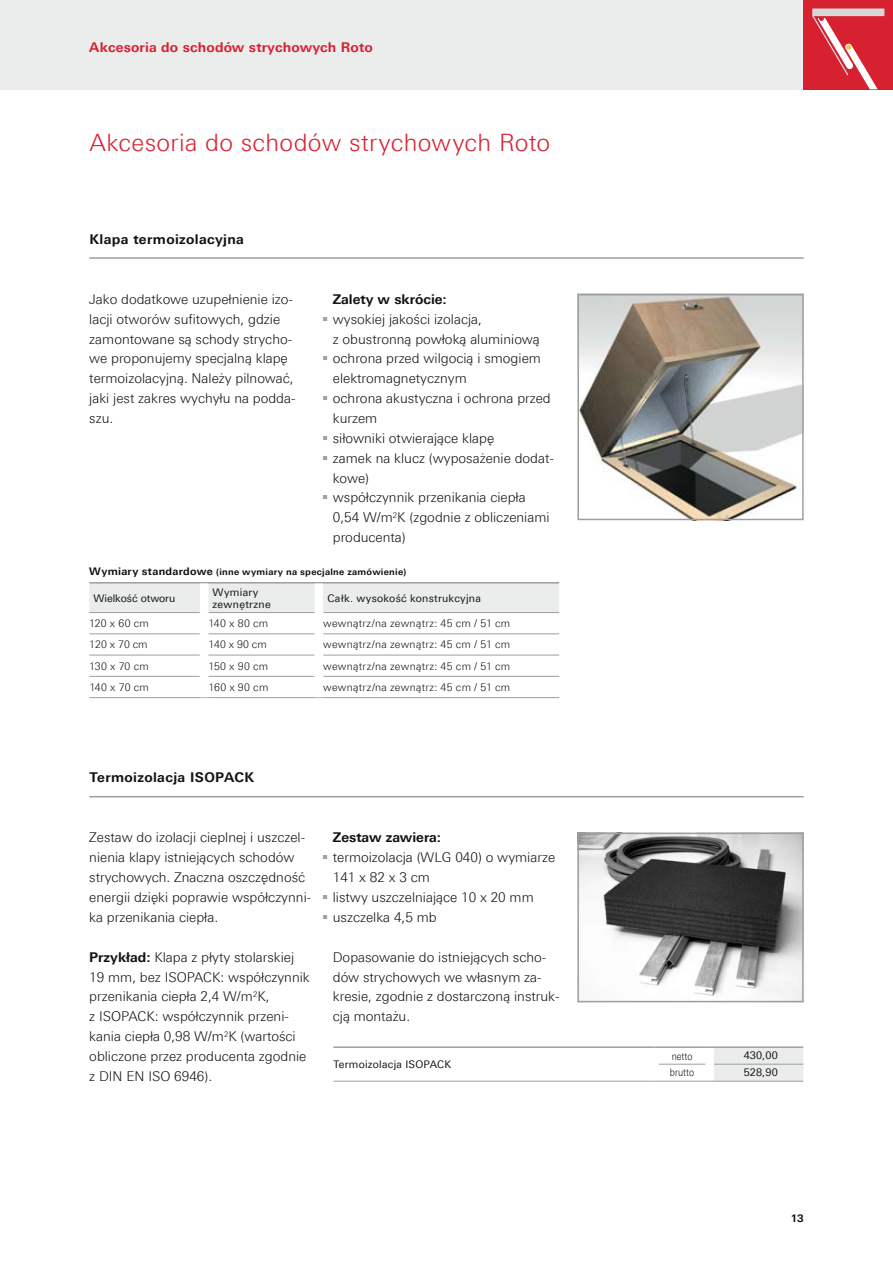
<style>
.page{position:relative;width:893px;height:1263px;background:#fff}
.page>*{position:absolute;margin:0;border:0;box-sizing:border-box;transform-origin:0 0}
.t1{font:300 24px "LT Univers Basic";letter-spacing:.015em;color:#d72030}
.t2{font:300 13.5px/19.8px "LT Univers Basic";color:#121212}
.t3{font:700 13.5px "LT Univers Basic";letter-spacing:.025em;color:#121212}
.t4{font:700 13.5px "LT Univers Basic";letter-spacing:.01em;color:#d72030}
.t5{font:700 13.5px "LT Univers Basic";color:#121212}
.t6{font:300 10.5px "LT Univers Basic";letter-spacing:.025em;color:#121212}
.t7{font:10.5px/12px "LT Univers Basic";letter-spacing:.025em;color:#121212}
.t8{font:10.5px "LT Univers Basic";color:#121212}
.t9{font:300 10.5px "LT Univers Basic";letter-spacing:.025em;color:#121212;scale:.85 1}
.t10{font:700 10.5px "LT Univers Basic";color:#121212}
.t11{font:700 9px "LT Univers Basic";letter-spacing:.03em;color:#121212}
.s1{color:#9d9f9e}
.s2{font-size:10.5px}
.s3{font-weight:700}
</style>
<div class="page">
<div style="left:0;top:0;width:893px;height:89px;background:#ebecec"></div>
<img style="left:580px;top:836px;width:221px;height:163px">
<div style="left:577px;top:833px;width:227px;height:169px;border:2px solid #9d9f9e"></div>
<img style="left:580px;top:297px;width:221px;height:220px">
<div style="left:577px;top:294px;width:227px;height:226px;border:2px solid #9d9f9e"></div>
<hr style="left:89px;top:257px;width:715px;height:2px;background:#9d9f9e">
<hr style="left:89px;top:796px;width:715px;height:1px;background:#9d9f9e">
<svg style="left:89px;top:583px;width:470px;height:93px"></svg>
<hr style="left:89px;top:612px;width:111px;height:1px;background:#9d9f9e">
<hr style="left:208px;top:612px;width:107px;height:1px;background:#9d9f9e">
<hr style="left:323px;top:612px;width:236px;height:1px;background:#9d9f9e">
<hr style="left:89px;top:582px;width:115px;height:1px;background:#9d9f9e">
<hr style="left:204px;top:582px;width:115px;height:1px;background:#9d9f9e">
<hr style="left:319px;top:582px;width:240px;height:1px;background:#9d9f9e">
<hr style="left:89px;top:633px;width:111px;height:1px;background:#9d9f9e">
<hr style="left:208px;top:633px;width:107px;height:1px;background:#9d9f9e">
<hr style="left:323px;top:633px;width:236px;height:1px;background:#9d9f9e">
<hr style="left:89px;top:655px;width:111px;height:1px;background:#9d9f9e">
<hr style="left:208px;top:655px;width:107px;height:1px;background:#9d9f9e">
<hr style="left:323px;top:655px;width:236px;height:1px;background:#9d9f9e">
<hr style="left:89px;top:676px;width:111px;height:1px;background:#9d9f9e">
<hr style="left:208px;top:676px;width:107px;height:1px;background:#9d9f9e">
<hr style="left:323px;top:676px;width:236px;height:1px;background:#9d9f9e">
<hr style="left:89px;top:697px;width:115px;height:1px;background:#9d9f9e">
<hr style="left:204px;top:697px;width:115px;height:1px;background:#9d9f9e">
<hr style="left:319px;top:697px;width:240px;height:1px;background:#9d9f9e">
<div style="left:200px;top:583px;width:8px;height:29px;background:#fff"></div>
<div style="left:315px;top:583px;width:8px;height:29px;background:#fff"></div>
<div style="left:200px;top:612px;width:8px;height:22px;background:#fff"></div>
<div style="left:315px;top:612px;width:8px;height:22px;background:#fff"></div>
<div style="left:200px;top:634px;width:8px;height:21px;background:#fff"></div>
<div style="left:315px;top:634px;width:8px;height:21px;background:#fff"></div>
<div style="left:200px;top:655px;width:8px;height:21px;background:#fff"></div>
<div style="left:315px;top:655px;width:8px;height:21px;background:#fff"></div>
<div style="left:714px;top:1048px;width:89px;height:33px;background:#ebecec"></div>
<hr style="left:659px;top:1064px;width:46px;height:1px;background:#9d9f9e">
<hr style="left:714px;top:1064px;width:89px;height:1px;background:#9d9f9e">
<hr style="left:333px;top:1081px;width:321px;height:1px;background:#9d9f9e">
<hr style="left:654px;top:1081px;width:56px;height:1px;background:#9d9f9e">
<hr style="left:710px;top:1081px;width:93px;height:1px;background:#9d9f9e">
<hr style="left:333px;top:1046px;width:321px;height:2px;background:#9d9f9e">
<hr style="left:654px;top:1046px;width:56px;height:2px;background:#9d9f9e">
<hr style="left:710px;top:1046px;width:93px;height:2px;background:#9d9f9e">
<div style="left:804px;top:0;width:89px;height:89px;background:#d72030"></div>
<div style="left:812px;top:9px;width:72px;height:7px;background:#d5d8d7"></div>
<svg style="left:812px;top:15px;width:66px;height:74px"></svg>
<p class="t4" style="left:89px;top:39px;width:285px">Akcesoria do schodów strychowych Roto</p>
<h1 class="t1" style="left:89px;top:129px;width:462px">Akcesoria do schodów strychowych Roto</h1>
<p class="t3" style="left:89px;top:231px;width:156px">Klapa termoizolacyjna</p>
<p class="t2" style="left:89px;top:289px;width:208px">Jako dodatkowe uzupełnienie izo&shy;lacji otworów sufitowych, gdzie zamontowane są schody strycho&shy;we proponujemy specjalną klapę termoizolacyjną. Należy pilnować, jaki jest zakres wychyłu na podda&shy;szu.</p>
<p class="t5" style="left:333px;top:291px;width:116px">Zalety w skrócie:</p>
<p class="t2" style="left:333px;top:309px;width:208px;text-indent:-11px"><span class="s1">▪</span> wysokiej jakości izolacja,<br>z obustronną powłoką aluminiową</p>
<p class="t2" style="left:333px;top:349px;width:210px;text-indent:-11px"><span class="s1">▪</span> ochrona przed wilgocią i smogiem elektromagnetycznym</p>
<p class="t2" style="left:333px;top:388px;width:219px;text-indent:-11px"><span class="s1">▪</span> ochrona akustyczna i ochrona przed kurzem</p>
<p class="t2" style="left:322px;top:428px;width:173px"><span class="s1">▪</span> siłowniki otwierające klapę</p>
<p class="t2" style="left:333px;top:448px;width:222px;text-indent:-11px"><span class="s1">▪</span> zamek na klucz (wyposażenie dodat&shy;kowe)</p>
<p class="t2" style="left:333px;top:488px;width:218px;text-indent:-10px"><span class="s1">▪</span> współczynnik przenikania ciepła<br>0,54 W/m<sup>2</sup>K (zgodnie z obliczeniami producenta)</p>
<p class="t11" style="left:89px;top:566px;width:318px"><span class="s2">Wymiary standardowe</span> (inne wymiary na specjalne zamówienie)</p>
<p class="t8" style="left:94px;top:592px;width:83px">Wielkość otworu</p>
<p class="t7" style="left:213px;top:586px;width:60px">Wymiary zewnętrzne</p>
<p class="t7" style="left:327px;top:592px;width:155px">Całk. wysokość konstrukcyjna</p>
<p class="t6" style="left:89px;top:617px;width:61px">120 x 60 cm</p>
<p class="t6" style="left:208px;top:617px;width:61px">140 x 80 cm</p>
<p class="t6" style="left:323px;top:617px;width:189px">wewnątrz/na zewnątrz: 45 cm / 51 cm</p>
<p class="t6" style="left:89px;top:638px;width:60px">120 x 70 cm</p>
<p class="t6" style="left:208px;top:638px;width:60px">140 x 90 cm</p>
<p class="t6" style="left:323px;top:638px;width:189px">wewnątrz/na zewnątrz: 45 cm / 51 cm</p>
<p class="t6" style="left:89px;top:660px;width:61px">130 x 70 cm</p>
<p class="t6" style="left:208px;top:660px;width:61px">150 x 90 cm</p>
<p class="t6" style="left:323px;top:660px;width:189px">wewnątrz/na zewnątrz: 45 cm / 51 cm</p>
<p class="t6" style="left:89px;top:681px;width:61px">140 x 70 cm</p>
<p class="t6" style="left:208px;top:681px;width:62px">160 x 90 cm</p>
<p class="t6" style="left:323px;top:681px;width:189px">wewnątrz/na zewnątrz: 45 cm / 51 cm</p>
<p class="t3" style="left:89px;top:769px;width:117px">Termoizolacja Isopa</p>
<p class="t3" style="left:234px;top:769px;width:20px">ck</p>
<p class="t2" style="left:89px;top:827px;width:223px">Zestaw do izolacji cieplnej i uszczel&shy;nienia klapy istniejących schodów strychowych. Znaczna oszczędność energii dzięki poprawie współczynni&shy;ka przenikania ciepła.</p>
<p class="t2" style="left:89px;top:947px;width:222px"><span class="s3">Przykład:</span> Klapa z płyty stolarskiej<br>19 mm, bez ISOPACK: współczynnik przenikania ciepła 2,4 W/m<sup>2</sup>K,<br>z ISOPACK: współczynnik przeni&shy;kania ciepła 0,98 W/m<sup>2</sup>K (wartości obliczone przez producenta zgodnie z DIN EN ISO 6946).</p>
<p class="t5" style="left:333px;top:829px;width:110px">Zestaw zawiera:</p>
<p class="t2" style="left:333px;top:847px;width:224px;text-indent:-11px"><span class="s1">▪</span> termoizolacja (WLG 040) o wymiarze<br>141 x 82 x 3 cm</p>
<p class="t2" style="left:322px;top:887px;width:213px"><span class="s1">▪</span> listwy uszczelniające 10 x 20 mm</p>
<p class="t2" style="left:322px;top:907px;width:116px"><span class="s1">▪</span> uszczelka 4,5 mb</p>
<p class="t2" style="left:333px;top:947px;width:228px">Dopasowanie do istniejących scho&shy;dów strychowych we własnym za&shy;kresie, zgodnie z dostarczoną instruk&shy;cją montażu.</p>
<p class="t7" style="left:333px;top:1058px;width:119px">Termoizolacja ISOPACK</p>
<p class="t9" style="left:672px;top:1050px;width:26px">netto</p>
<p class="t7" style="left:744px;top:1050px;width:35px">430,00</p>
<p class="t9" style="left:670px;top:1066px;width:30px">brutto</p>
<p class="t7" style="left:744px;top:1067px;width:36px">528,90</p>
<p class="t10" style="left:791px;top:1211px;width:14px">13</p>
</div>
